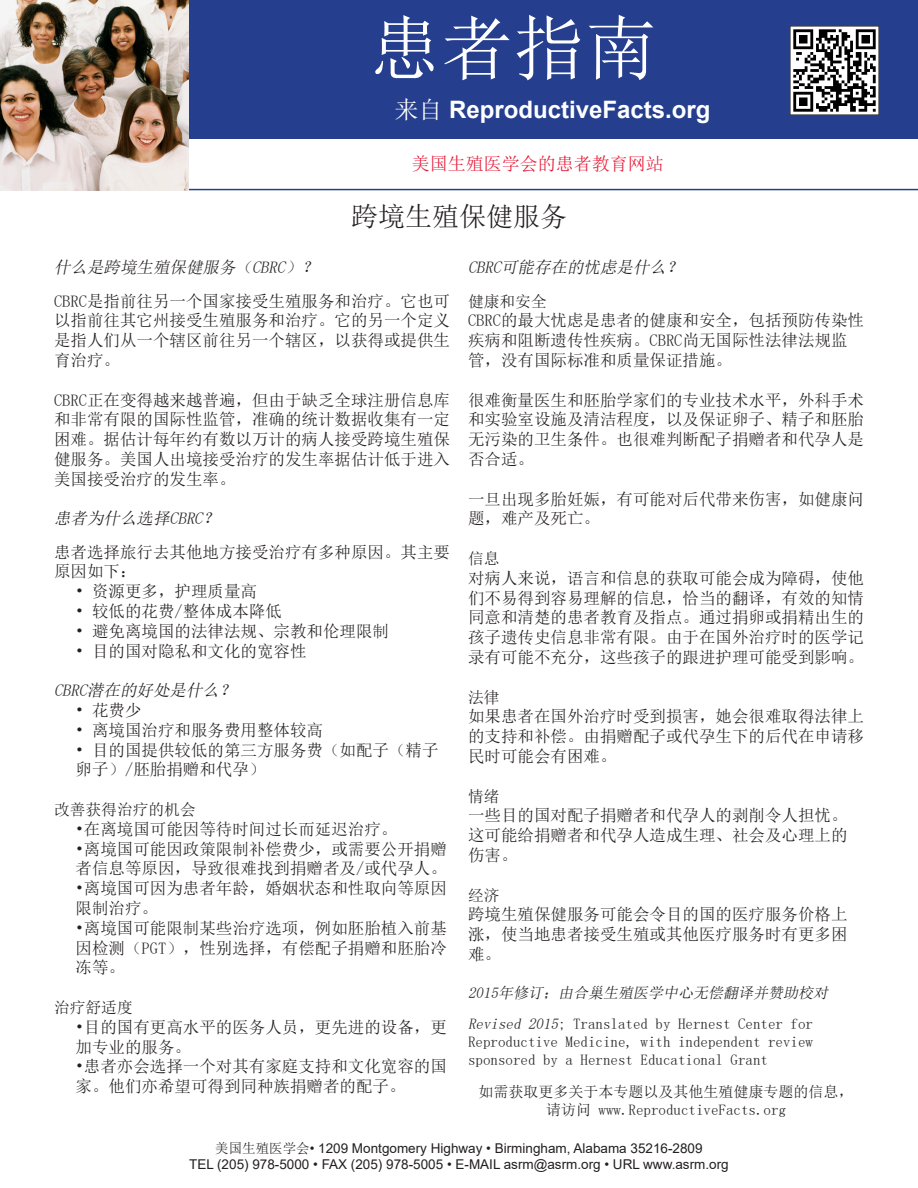
<style>
.page{position:relative;width:918px;height:1188px;background:#fff}
.page>*{position:absolute;margin:0;border:0;box-sizing:border-box;transform-origin:0 0}
.t1{font:72px "Sim Sun";color:#fff}
.t2{font:27px "Sim Sun";color:#231f20}
.t3{font:700 24px "Arial";color:#fff}
.t4{font:18px "Sim Sun";color:#e51836}
.t5{font:16.5px/19.8px "Sim Sun";color:#231f20;text-align:justify}
.t6{font:italic 16.5px "Sim Sun";color:#231f20}
.t7{font:15.75px "Sim Sun";color:#231f20}
.t8{font:15px/18px "Sim Sun";color:#231f20;text-align:justify}
.t9{font:italic 15px "Sim Sun";color:#231f20}
.t10{font:13.5px "Arial";color:#231f20}
.s1{font-family:"Sim Sun";font-weight:400}
.s2{font-style:italic}
.s3{font-family:"Sim Sun"}
</style>
<div class="page">
<div style="left:189px;top:0;width:729px;height:139px;background:#253f8e"></div>
<hr style="left:0;top:189px;width:918px;height:1px;background:#253f8e">
<img style="left:0;top:0;width:189px;height:191px">
<img style="left:791px;top:26px;width:88px;height:88px">
<p class="t1" style="left:369px;top:12px;width:289px">患者指南</p>
<p class="t3" style="left:394px;top:92px;width:318px"><span class="s1">来自</span> ReproductiveFacts.org</p>
<p class="t4" style="left:412px;top:155px;width:253px">美国生殖医学会的患者教育网站</p>
<p class="t2" style="left:351px;top:202px;width:217px">跨境生殖保健服务</p>
<p class="t6" style="left:54px;top:259px;width:269px">什么是跨境生殖保健服务（CBRC）？</p>
<p class="t5" style="left:54px;top:291px;width:397px">CBRC是指前往另一个国家接受生殖服务和治疗。它也可以指前往其它州接受生殖服务和治疗。它的另一个定义是指人们从一个辖区前往另一个辖区，以获得或提供生育治疗。</p>
<p class="t5" style="left:54px;top:390px;width:397px">CBRC正在变得越来越普遍，但由于缺乏全球注册信息库和非常有限的国际性监管，准确的统计数据收集有一定困难。据估计每年约有数以万计的病人接受跨境生殖保健服务。美国人出境接受治疗的发生率据估计低于进入美国接受治疗的发生率。</p>
<p class="t6" style="left:54px;top:510px;width:170px">患者为什么选择CBRC？</p>
<p class="t5" style="left:54px;top:542px;width:397px">患者选择旅行去其他地方接受治疗有多种原因。其主要原因如下：</p>
<p class="t5" style="left:76px;top:581px;width:183px">• 资源更多，护理质量高</p>
<p class="t5" style="left:76px;top:601px;width:208px">• 较低的花费/整体成本降低</p>
<p class="t5" style="left:76px;top:621px;width:315px">• 避免离境国的法律法规、宗教和伦理限制</p>
<p class="t5" style="left:76px;top:641px;width:232px">• 目的国对隐私和文化的宽容性</p>
<p class="t6" style="left:54px;top:682px;width:186px">CBRC潜在的好处是什么？</p>
<p class="t5" style="left:76px;top:700px;width:67px">• 花费少</p>
<p class="t5" style="left:76px;top:720px;width:249px">• 离境国治疗和服务费用整体较高</p>
<p class="t5" style="left:76px;top:740px;width:364px">• 目的国提供较低的第三方服务费（如配子（精子卵子）/胚胎捐赠和代孕）</p>
<p class="t7" style="left:54px;top:801px;width:143px">改善获得治疗的机会</p>
<p class="t5" style="left:76px;top:819px;width:323px">•在离境国可能因等待时间过长而延迟治疗。</p>
<p class="t5" style="left:76px;top:839px;width:373px">•离境国可能因政策限制补偿费少，或需要公开捐赠者信息等原因，导致很难找到捐赠者及/或代孕人。</p>
<p class="t5" style="left:76px;top:878px;width:373px">•离境国可因为患者年龄，婚姻状态和性取向等原因限制治疗。</p>
<p class="t5" style="left:76px;top:918px;width:373px">•离境国可能限制某些治疗选项，例如胚胎植入前基因检测（PGT），性别选择，有偿配子捐赠和胚胎冷冻等。</p>
<p class="t7" style="left:54px;top:999px;width:80px">治疗舒适度</p>
<p class="t5" style="left:76px;top:1017px;width:373px">•目的国有更高水平的医务人员，更先进的设备，更加专业的服务。</p>
<p class="t5" style="left:76px;top:1057px;width:373px">•患者亦会选择一个对其有家庭支持和文化宽容的国家。他们亦希望可得到同种族捐赠者的配子。</p>
<p class="t6" style="left:468px;top:259px;width:219px">CBRC可能存在的忧虑是什么？</p>
<p class="t7" style="left:468px;top:293px;width:80px">健康和安全</p>
<p class="t5" style="left:468px;top:310px;width:397px;text-align:left">CBRC的最大忧虑是患者的健康和安全，包括预防传染性疾病和阻断遗传性疾病。CBRC尚无国际性法律法规监管，没有国际标准和质量保证措施。</p>
<p class="t5" style="left:468px;top:390px;width:397px">很难衡量医生和胚胎学家们的专业技术水平，外科手术和实验室设施及清洁程度，以及保证卵子、精子和胚胎无污染的卫生条件。也很难判断配子捐赠者和代孕人是否合适。</p>
<p class="t5" style="left:468px;top:489px;width:397px">一旦出现多胎妊娠，有可能对后代带来伤害，如健康问题，难产及死亡。</p>
<p class="t7" style="left:468px;top:550px;width:33px">信息</p>
<p class="t5" style="left:468px;top:568px;width:397px">对病人来说，语言和信息的获取可能会成为障碍，使他们不易得到容易理解的信息，恰当的翻译，有效的知情同意和清楚的患者教育及指点。通过捐卵或捐精出生的孩子遗传史信息非常有限。由于在国外治疗时的医学记录有可能不充分，这些孩子的跟进护理可能受到影响。</p>
<p class="t7" style="left:468px;top:689px;width:33px">法律</p>
<p class="t5" style="left:468px;top:706px;width:397px">如果患者在国外治疗时受到损害，她会很难取得法律上的支持和补偿。由捐赠配子或代孕生下的后代在申请移民时可能会有困难。</p>
<p class="t7" style="left:468px;top:788px;width:33px">情绪</p>
<p class="t5" style="left:468px;top:805px;width:381px">一些目的国对配子捐赠者和代孕人的剥削令人担忧。这可能给捐赠者和代孕人造成生理、社会及心理上的伤害。</p>
<p class="t7" style="left:468px;top:887px;width:33px">经济</p>
<p class="t5" style="left:468px;top:904px;width:381px">跨境生殖保健服务可能会令目的国的医疗服务价格上涨，使当地患者接受生殖或其他医疗服务时有更多困难。</p>
<p class="t9" style="left:468px;top:985px;width:364px">2015年修订；由合巢生殖医学中心无偿翻译并赞助校对</p>
<p class="t8" style="left:468px;top:1015px;width:346px"><span class="s2">Revised 2015</span>; Translated by Hernest Center for Reproductive Medicine, with independent review sponsored by a Hernest Educational Grant</p>
<p class="t8" style="left:478px;top:1082px;width:376px;text-align:center">如需获取更多关于本专题以及其他生殖健康专题的信息，请访问 www.ReproductiveFacts.org</p>
<p class="t10" style="left:215px;top:1139px;width:489px"><span class="s3">美国生殖医学会</span>• 1209 Montgomery Highway • Birmingham, Alabama 35216-2809</p>
<p class="t10" style="left:189px;top:1155px;width:541px">TEL (205) 978-5000 • FAX (205) 978-5005 • E-MAIL asrm@asrm.org • URL www.asrm.org</p>
</div>
